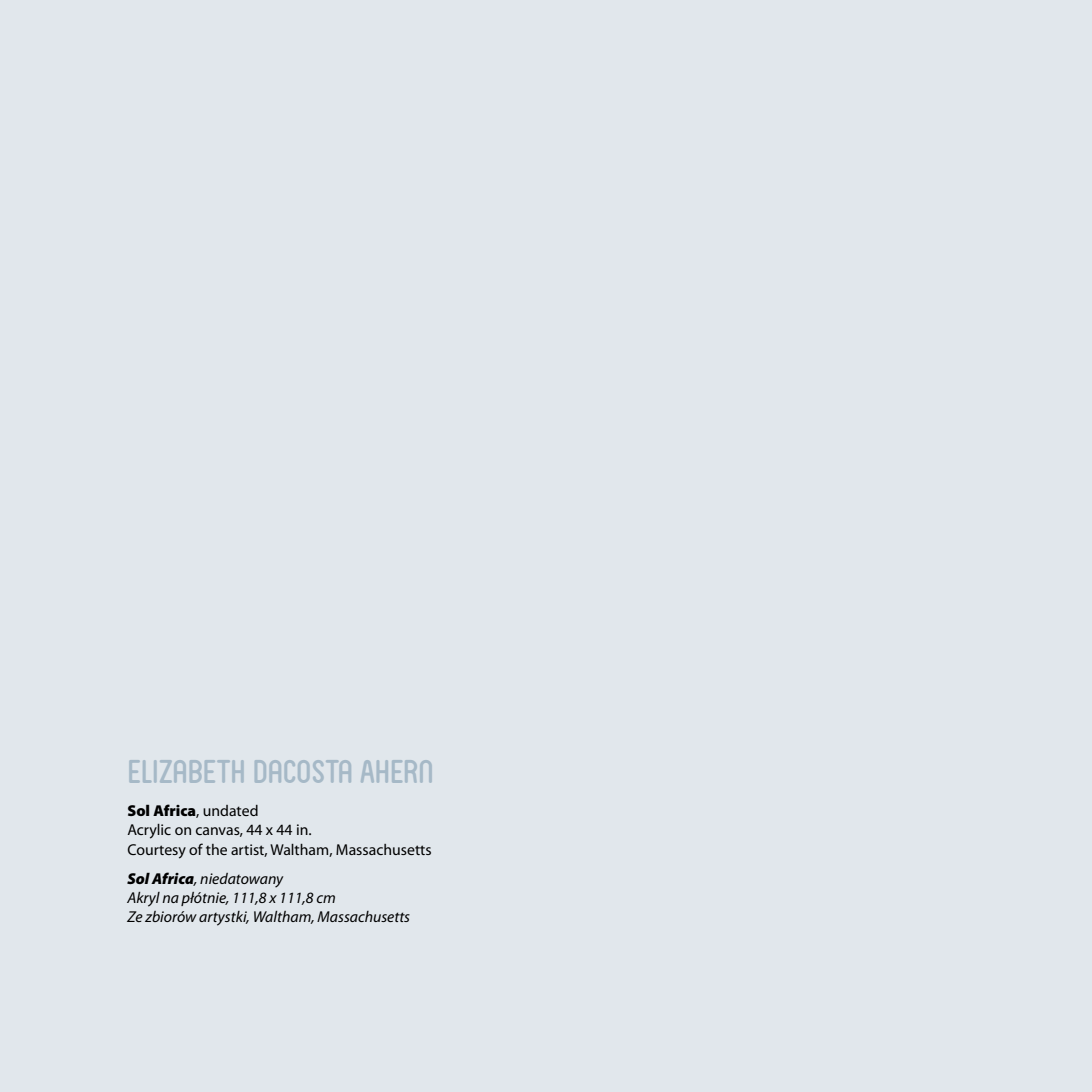
<style>
.page{position:relative;width:1092px;height:1092px;background:#fff}
.page>*{position:absolute;margin:0;border:0;box-sizing:border-box;transform-origin:0 0}
.t1{font:31.5px "FV Almelo";color:#a6b9c7}
.t2{font:italic 15.75px/19.2px "Myriad Pro";color:#000}
.t3{font:15.75px/19.2px "Myriad Pro";color:#000}
.s1{font-weight:900}
</style>
<div class="page">
<div style="left:0;top:0;width:1091px;height:1091px;background:#e1e7ec"></div>
<h1 class="t1" style="left:128px;top:752px;width:307px">ELIZABETH DACOSTA AHERN</h1>
<p class="t3" style="left:127px;top:800px;width:306px"><span class="s1">Sol Africa</span>, undated<br>Acrylic on canvas, 44 x 44 in.<br>Courtesy of the artist, Waltham, Massachusetts</p>
<p class="t2" style="left:127px;top:868px;width:284px"><span class="s1">Sol Africa</span>, niedatowany<br>Akryl na płótnie, 111,8 x 111,8 cm<br>Ze zbiorów artystki, Waltham, Massachusetts</p>
</div>
